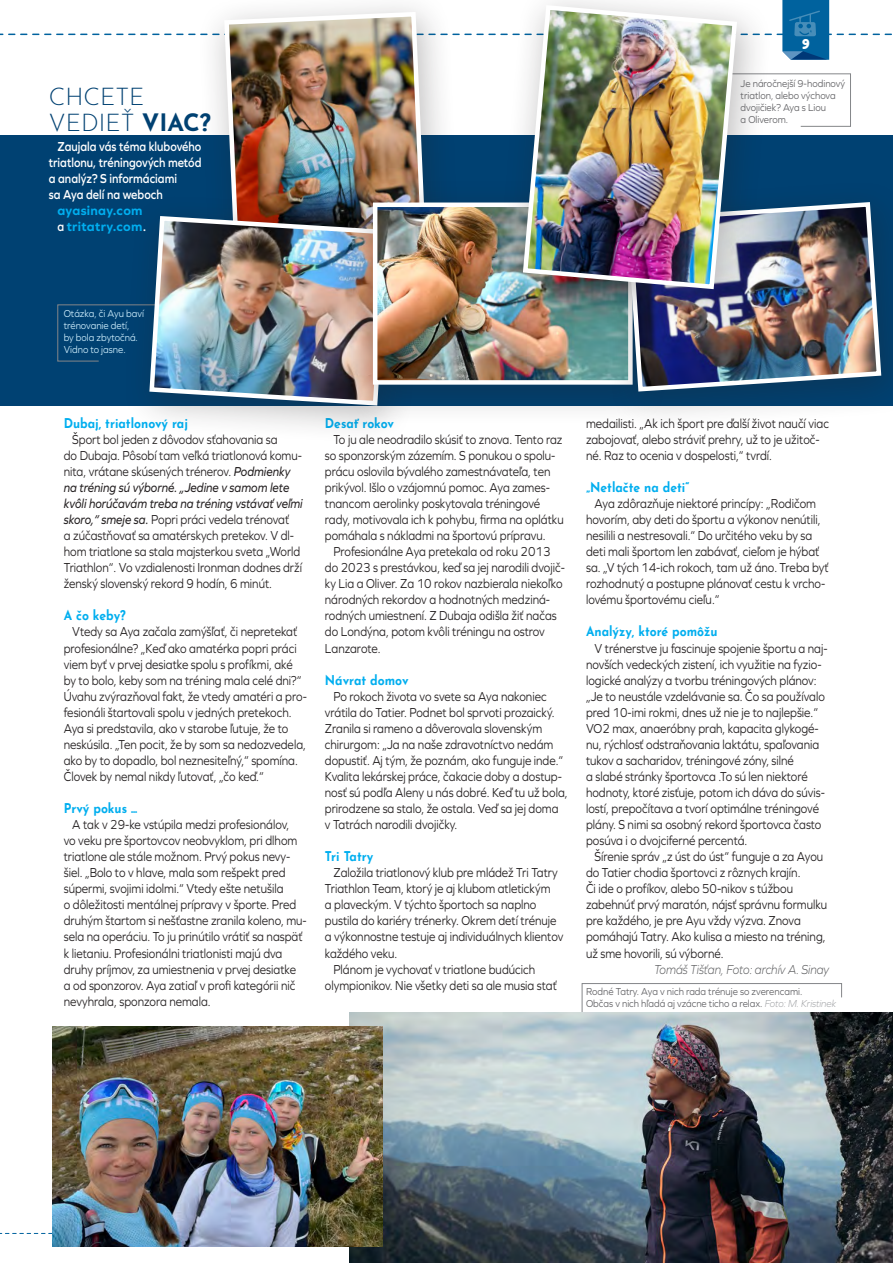
<style>
.page{position:relative;width:893px;height:1263px;background:#fff}
.page>*{position:absolute;margin:0;border:0;box-sizing:border-box;transform-origin:0 0}
.t1{font:300 24px/25.5px "Josefin Sans";color:#004172}
.t2{font:13.5px/16px "Graphie";color:#231f20;scale:.85 1}
.t3{font:700 13.5px "Josefin Sans";color:#00aeef;scale:.9 1}
.t4{font:600 13.5px/16px "Graphie";color:#fff;scale:.85 1}
.t5{font:italic 300 13.5px "Graphie";color:#57585a;scale:.85 1}
.t6{font:700 13.5px/16px "Graphie";letter-spacing:.02em;color:#00aeef}
.t7{font:13.5px "Fredoka One";color:#fff}
.t8{font:10.5px/12px "Graphie";color:#636366;scale:.9 1}
.t9{font:10.5px/12px "Graphie";color:#ccecfb;scale:.9 1}
.s1{font-weight:700}
.s2{font-weight:600;color:#fff}
.s3{font-style:italic}
.s4{font-weight:300;font-style:italic;color:#9d9fa2}
</style>
<div class="page">
<svg style="left:0;top:1233px;width:52px;height:1px"></svg>
<svg style="left:0;top:0;width:892px;height:60px"></svg>
<svg style="left:773px;top:73px;width:78px;height:54px"></svg>
<svg style="left:581px;top:983px;width:261px;height:30px"></svg>
<div style="left:0;top:135px;width:893px;height:270px;background:#004172"></div>
<svg style="left:57px;top:304px;width:65px;height:58px"></svg>
<div style="left:196px;top:0;width:266px;height:290px;background:#231f20;opacity:.28"></div>
<img style="left:222px;top:10px;width:206px;height:182px">
<div style="left:122px;top:192px;width:302px;height:254px;background:#231f20;opacity:.28"></div>
<img style="left:147px;top:214px;width:197px;height:194px">
<div style="left:344px;top:178px;width:326px;height:248px;background:#231f20;opacity:.28"></div>
<img style="left:378px;top:208px;width:221px;height:172px">
<div style="left:373px;top:203px;width:260px;height:182px;border:4px solid #fff"></div>
<div style="left:599px;top:179px;width:294px;height:253px;background:#231f20;opacity:.28"></div>
<img style="left:625px;top:200px;width:259px;height:194px">
<div style="left:496px;top:0;width:277px;height:329px;background:#231f20;opacity:.28"></div>
<img style="left:520px;top:3px;width:219px;height:289px">
<img style="left:349px;top:1013px;width:544px;height:250px">
<img style="left:52px;top:1026px;width:331px;height:220px">
<h1 class="t1" style="left:49px;top:86px;width:164px">CHCETE<br>VEDIEŤ <span class="s1">VIAC?</span></h1>
<p class="t4" style="left:49px;top:138px;width:181px;text-indent:9px">Zaujala vás téma klubového triatlonu, tréningových metód a analýz? S informáciami<br>sa Aya delí na weboch</p>
<p class="t6" style="left:57px;top:202px;width:90px">ayasinay.com <span class="s2">a</span> tritatry.com<span class="s2">.</span></p>
<p class="t7" style="left:802px;top:36px;width:9px">9</p>
<p class="t8" style="left:741px;top:77px;width:118px">Je náročnejší 9-hodinový triatlon, alebo výchova dvojičiek? Aya s Liou<br>a Oliverom.</p>
<p class="t9" style="left:64px;top:308px;width:91px">Otázka, či Ayu baví trénovanie detí,<br>by bola zbytočná.<br>Vidno to jasne.</p>
<p class="t3" style="left:64px;top:418px;width:139px">Dubaj, triatlonový raj</p>
<p class="t2" style="left:64px;top:431px;width:283px;text-indent:9px">Šport bol jeden z dôvodov sťahovania sa<br>do Dubaja. Pôsobí tam veľká triatlonová komu&shy;nita, vrátane skúsených trénerov. <span class="s3">Podmienky na tréning sú výborné. „Jedine v samom lete kvôli horúčavám treba na tréning vstávať veľmi skoro,“ smeje sa.</span> Popri práci vedela trénovať<br>a zúčastňovať sa amatérskych pretekov. V dl&shy;hom triatlone sa stala majsterkou sveta „World Triathlon“. Vo vzdialenosti Ironman dodnes drží ženský slovenský rekord 9 hodín, 6 minút.</p>
<p class="t3" style="left:64px;top:610px;width:70px">A čo keby?</p>
<p class="t2" style="left:64px;top:624px;width:288px;text-indent:9px">Vtedy sa Aya začala zamýšľať, či nepretekať profesionálne? „Keď ako amatérka popri práci viem byť v prvej desiatke spolu s profíkmi, aké by to bolo, keby som na tréning mala celé dni?“ Úvahu zvýrazňoval fakt, že vtedy amatéri a pro&shy;fesionáli štartovali spolu v jedných pretekoch.<br>Aya si predstavila, ako v starobe ľutuje, že to neskúsila. „Ten pocit, že by som sa nedozvedela, ako by to dopadlo, bol neznesiteľný,“ spomína.<br>Človek by nemal nikdy ľutovať, „čo keď.“</p>
<p class="t3" style="left:64px;top:803px;width:83px">Prvý pokus ...</p>
<p class="t2" style="left:64px;top:816px;width:287px;text-indent:9px">A tak v 29-ke vstúpila medzi profesionálov,<br>vo veku pre športovcov neobvyklom, pri dlhom triatlone ale stále možnom. Prvý pokus nevy&shy;šiel. „Bolo to v hlave, mala som rešpekt pred súpermi, svojimi idolmi.“ Vtedy ešte netušila<br>o dôležitosti mentálnej prípravy v športe. Pred druhým štartom si nešťastne zranila koleno, mu&shy;sela na operáciu. To ju prinútilo vrátiť sa naspäť k lietaniu. Profesionálni triatlonisti majú dva druhy príjmov, za umiestnenia v prvej desiatke<br>a od sponzorov. Aya zatiaľ v profi kategórii nič nevyhrala, sponzora nemala.</p>
<p class="t3" style="left:325px;top:418px;width:78px">Desať rokov</p>
<p class="t2" style="left:325px;top:431px;width:282px;text-indent:9px">To ju ale neodradilo skúsiť to znova. Tento raz so sponzorským zázemím. S ponukou o spolu&shy;prácu oslovila bývalého zamestnávateľa, ten prikývol. Išlo o vzájomnú pomoc. Aya zames&shy;tnancom aerolinky poskytovala tréningové rady, motivovala ich k pohybu, firma na oplátku pomáhala s nákladmi na športovú prípravu.</p>
<p class="t2" style="left:325px;top:543px;width:284px;text-indent:9px">Profesionálne Aya pretekala od roku 2013 do 2023 s prestávkou, keď sa jej narodili dvojič&shy;ky Lia a Oliver. Za 10 rokov nazbierala niekoľko národných rekordov a hodnotných medziná&shy;rodných umiestnení. Z Dubaja odišla žiť načas do Londýna, potom kvôli tréningu na ostrov Lanzarote.</p>
<p class="t3" style="left:325px;top:674px;width:94px">Návrat domov</p>
<p class="t2" style="left:325px;top:688px;width:287px;text-indent:9px">Po rokoch života vo svete sa Aya nakoniec vrátila do Tatier. Podnet bol sprvoti prozaický.<br>Zranila si rameno a dôverovala slovenským chirurgom: „Ja na naše zdravotníctvo nedám dopustiť. Aj tým, že poznám, ako funguje inde.“ Kvalita lekárskej práce, čakacie doby a dostup&shy;nosť sú podľa Aleny u nás dobré. Keď tu už bola, prirodzene sa stalo, že ostala. Veď sa jej doma<br>v Tatrách narodili dvojičky.</p>
<p class="t3" style="left:325px;top:851px;width:55px">Tri Tatry</p>
<p class="t2" style="left:333px;top:864px;width:265px">Založila triatlonový klub pre mládež Tri Tatry</p>
<p class="t2" style="left:325px;top:880px;width:267px">Triathlon Team, ktorý je aj klubom atletickým</p>
<p class="t2" style="left:325px;top:896px;width:250px">a plaveckým. V týchto športoch sa naplno</p>
<p class="t2" style="left:325px;top:912px;width:274px">pustila do kariéry trénerky. Okrem detí trénuje</p>
<p class="t2" style="left:325px;top:929px;width:282px">a výkonnostne testuje aj individuálnych klientov</p>
<p class="t2" style="left:325px;top:945px;width:87px">každého veku.</p>
<p class="t2" style="left:333px;top:961px;width:239px">Plánom je vychovať v triatlone budúcich</p>
<p class="t2" style="left:325px;top:977px;width:274px">olympionikov. Nie všetky deti sa ale musia stať</p>
<p class="t2" style="left:586px;top:415px;width:287px">medailisti. „Ak ich šport pre ďalší život naučí viac zabojovať, alebo stráviť prehry, už to je užitoč&shy;né. Raz to ocenia v dospelosti,“ tvrdí.</p>
<p class="t3" style="left:586px;top:482px;width:116px">„Netlačte na deti“</p>
<p class="t2" style="left:586px;top:495px;width:287px;text-indent:9px">Aya zdôrazňuje niektoré princípy: „Rodičom hovorím, aby deti do športu a výkonov nenútili, nesilili a nestresovali.“ Do určitého veku by sa deti mali športom len zabávať, cieľom je hýbať sa. „V tých 14-ich rokoch, tam už áno. Treba byť rozhodnutý a postupne plánovať cestu k vrcho&shy;lovému športovému cieľu.“</p>
<p class="t3" style="left:586px;top:626px;width:148px">Analýzy, ktoré pomôžu</p>
<p class="t2" style="left:586px;top:640px;width:286px;text-indent:9px">V trénerstve ju fascinuje spojenie športu a naj&shy;novších vedeckých zistení, ich využitie na fyzio&shy;logické analýzy a tvorbu tréningových plánov: „Je to neustále vzdelávanie sa. Čo sa používalo pred 10-imi rokmi, dnes už nie je to najlepšie.“ VO2 max, anaeróbny prah, kapacita glykogé&shy;nu, rýchlosť odstraňovania laktátu, spaľovania tukov a sacharidov, tréningové zóny, silné<br>a slabé stránky športovca .To sú len niektoré hodnoty, ktoré zisťuje, potom ich dáva do súvis&shy;lostí, prepočítava a tvorí optimálne tréningové plány. S nimi sa osobný rekord športovca často posúva i o dvojciferné percentá.</p>
<p class="t2" style="left:586px;top:848px;width:285px;text-indent:9px">Šírenie správ „z úst do úst“ funguje a za Ayou do Tatier chodia športovci z rôznych krajín.<br>Či ide o profíkov, alebo 50-nikov s túžbou zabehnúť prvý maratón, nájsť správnu formulku pre každého, je pre Ayu vždy výzva. Znova pomáhajú Tatry. Ako kulisa a miesto na tréning, už sme hovorili, sú výborné.</p>
<p class="t5" style="left:654px;top:961px;width:208px">Tomáš Tišťan, Foto: archív A. Sinay</p>
<p class="t8" style="left:586px;top:985px;width:279px">Rodné Tatry. Aya v nich rada trénuje so zverencami.<br>Občas v nich hľadá aj vzácne ticho a relax. <span class="s4">Foto: M. Kristinek</span></p>
</div>
